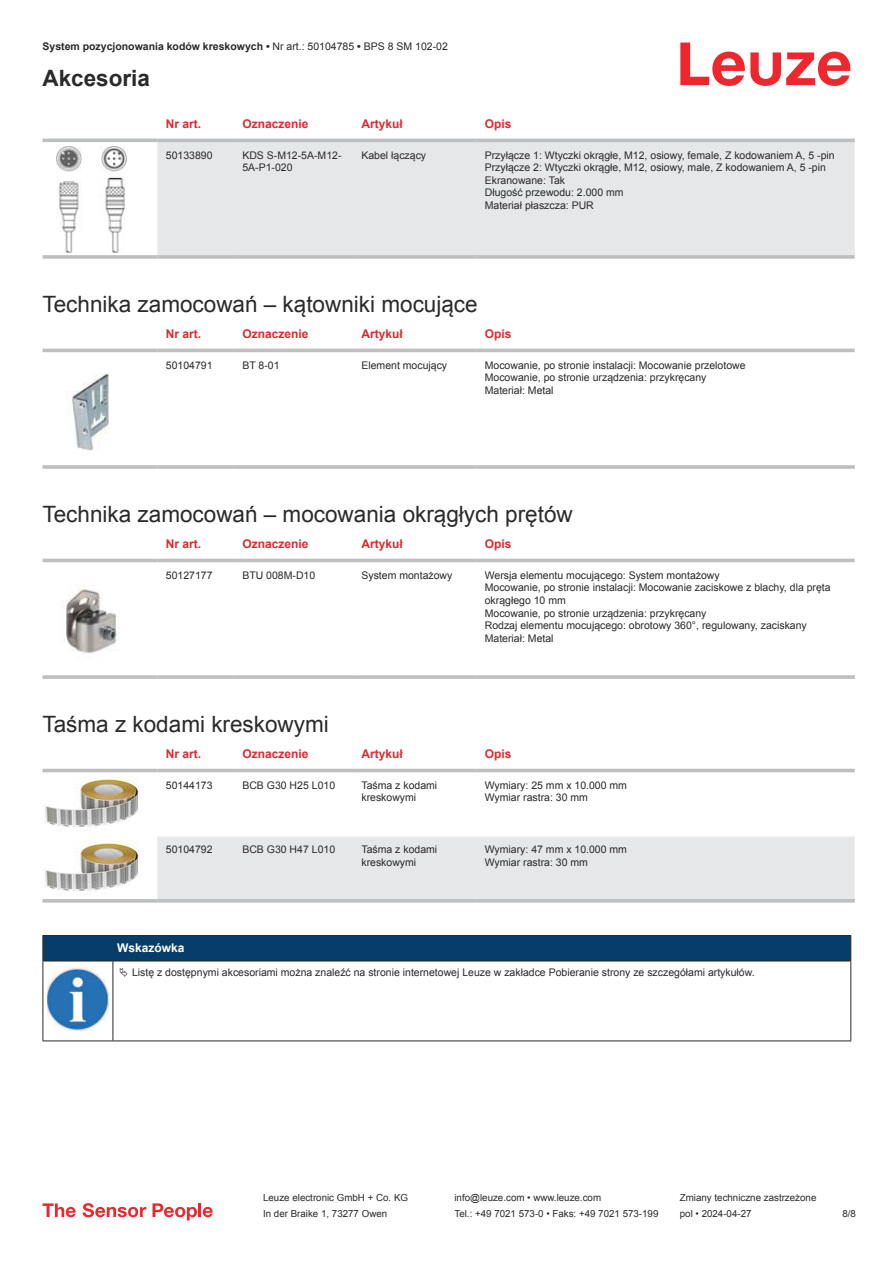
<style>
.page{position:relative;width:893px;height:1263px;background:#fff}
.page>*{position:absolute;margin:0;border:0;box-sizing:border-box;transform-origin:0 0}
.t1{font:22.5px "Arial";color:#2b292a}
.t2{font:700 22.5px "Arial";color:#2b292a}
.t3{font:700 12px "Arial";color:#db2a30}
.t4{font:700 12px "Arial";color:#fff}
.t5{font:10.5px/12.6px "Arial";color:#2b292a}
.t6{font:700 10.5px "Arial";color:#2b292a}
.t7{font:9.75px "Arial";color:#2b292a}
.s1{font-weight:400}
</style>
<div class="page">
<svg style="left:680px;top:43px;width:170px;height:43px"></svg>
<svg style="left:43px;top:138px;width:812px;height:25px"></svg>
<div style="left:157px;top:142px;width:698px;height:113px;background:#e6e7e9"></div>
<hr style="left:43px;top:139px;width:114px;height:3px;background:#bdbfc1">
<hr style="left:157px;top:139px;width:77px;height:3px;background:#bdbfc1">
<hr style="left:234px;top:139px;width:119px;height:3px;background:#bdbfc1">
<hr style="left:353px;top:139px;width:123px;height:3px;background:#bdbfc1">
<hr style="left:476px;top:139px;width:379px;height:3px;background:#bdbfc1">
<svg style="left:43px;top:255px;width:114px;height:4px"></svg>
<hr style="left:157px;top:255px;width:77px;height:4px;background:#bdbfc1">
<svg style="left:234px;top:255px;width:119px;height:4px"></svg>
<svg style="left:353px;top:255px;width:123px;height:4px"></svg>
<hr style="left:476px;top:255px;width:379px;height:4px;background:#bdbfc1">
<img style="left:56px;top:146px;width:70px;height:107px">
<svg style="left:43px;top:348px;width:812px;height:5px;fill:#efeff0"></svg>
<hr style="left:43px;top:349px;width:114px;height:3px;background:#bdbfc1">
<hr style="left:157px;top:349px;width:77px;height:3px;background:#bdbfc1">
<hr style="left:234px;top:349px;width:119px;height:3px;background:#bdbfc1">
<hr style="left:353px;top:349px;width:123px;height:3px;background:#bdbfc1">
<hr style="left:476px;top:349px;width:379px;height:3px;background:#bdbfc1">
<hr style="left:43px;top:465px;width:114px;height:4px;background:#c3c5c7">
<svg style="left:157px;top:465px;width:77px;height:4px"></svg>
<hr style="left:234px;top:465px;width:119px;height:4px;background:#c4c6c7">
<hr style="left:353px;top:465px;width:123px;height:4px;background:#c3c5c7">
<svg style="left:476px;top:465px;width:379px;height:4px;background:#c3c5c7"></svg>
<img style="left:71px;top:373px;width:38px;height:78px">
<div style="left:43px;top:558px;width:812px;height:5px;background:#edeeee"></div>
<hr style="left:43px;top:559px;width:114px;height:3px;background:#bdbfc1">
<hr style="left:157px;top:559px;width:77px;height:3px;background:#bdbfc1">
<hr style="left:234px;top:559px;width:119px;height:3px;background:#bdbfc1">
<hr style="left:353px;top:559px;width:123px;height:3px;background:#bdbfc1">
<hr style="left:476px;top:559px;width:379px;height:3px;background:#bdbfc1">
<svg style="left:43px;top:675px;width:114px;height:4px"></svg>
<hr style="left:157px;top:675px;width:77px;height:4px;background:#c5c7c9">
<svg style="left:234px;top:675px;width:119px;height:4px"></svg>
<svg style="left:353px;top:675px;width:123px;height:4px"></svg>
<hr style="left:476px;top:675px;width:379px;height:4px;background:#c5c7c9">
<img style="left:63px;top:584px;width:57px;height:69px">
<svg style="left:43px;top:768px;width:812px;height:89px"></svg>
<div style="left:157px;top:836px;width:698px;height:63px;background:#e6e7e9"></div>
<hr style="left:43px;top:769px;width:114px;height:3px;background:#bdbfc1">
<hr style="left:157px;top:769px;width:77px;height:3px;background:#bdbfc1">
<hr style="left:234px;top:769px;width:119px;height:3px;background:#bdbfc1">
<hr style="left:353px;top:769px;width:123px;height:3px;background:#bdbfc1">
<hr style="left:476px;top:769px;width:379px;height:3px;background:#bdbfc1">
<svg style="left:43px;top:899px;width:114px;height:4px"></svg>
<svg style="left:157px;top:899px;width:77px;height:4px"></svg>
<svg style="left:234px;top:899px;width:119px;height:4px"></svg>
<svg style="left:353px;top:899px;width:123px;height:4px"></svg>
<svg style="left:476px;top:899px;width:379px;height:4px;background:#c3c5c7"></svg>
<img style="left:43px;top:776px;width:97px;height:56px">
<img style="left:43px;top:841px;width:97px;height:51px">
<hr style="left:43px;top:961px;width:70px;height:1px;background:#2b292a">
<svg style="left:43px;top:935px;width:808px;height:26px;background:#083b65"></svg>
<hr style="left:113px;top:961px;width:738px;height:1px;background:#2b292a">
<hr style="left:43px;top:961px;width:1px;height:75px;background:#2b292a">
<hr style="left:113px;top:961px;width:1px;height:75px;background:#2b292a">
<hr style="left:850px;top:961px;width:1px;height:75px;background:#2b292a">
<hr style="left:43px;top:1040px;width:70px;height:1px;background:#2b292a">
<hr style="left:113px;top:1040px;width:738px;height:1px;background:#2b292a">
<img style="left:47px;top:967px;width:61px;height:63px">
<svg style="left:43px;top:1203px;width:33px;height:14px"></svg>
<svg style="left:83px;top:1203px;width:63px;height:14px"></svg>
<svg style="left:153px;top:1203px;width:44px;height:17px"></svg>
<hr style="left:198px;top:1203px;width:3px;height:14px;background:#ed272d">
<svg style="left:203px;top:1207px;width:10px;height:10px"></svg>
<p class="t6" style="left:43px;top:43px;width:407px">System pozycjonowania kodów kreskowych • <span class="s1">Nr art.: 50104785</span> • <span class="s1">BPS 8 SM 102-02</span></p>
<h1 class="t2" style="left:43px;top:63px;width:109px">Akcesoria</h1>
<p class="t3" style="left:166px;top:115px;width:37px">Nr art.</p>
<p class="t3" style="left:242px;top:119px;width:68px">Oznaczenie</p>
<p class="t3" style="left:361px;top:115px;width:43px">Artykuł</p>
<p class="t3" style="left:485px;top:119px;width:28px">Opis</p>
<p class="t5" style="left:166px;top:148px;width:48px">50133890</p>
<p class="t5" style="left:242px;top:150px;width:101px">KDS S-M12-5A-M12-<br>5A-P1-020</p>
<p class="t5" style="left:361px;top:148px;width:66px">Kabel łączący</p>
<p class="t5" style="left:485px;top:148px;width:351px">Przyłącze 1: Wtyczki okrągłe, M12, osiowy, female, Z kodowaniem A, 5 -pin Przyłącze 2: Wtyczki okrągłe, M12, osiowy, male, Z kodowaniem A, 5 -pin Ekranowane: Tak<br>Długość przewodu: 2.000 mm<br>Materiał płaszcza: PUR</p>
<h1 class="t1" style="left:43px;top:288px;width:437px">Technika zamocowań – kątowniki mocujące</h1>
<p class="t3" style="left:166px;top:325px;width:37px">Nr art.</p>
<p class="t3" style="left:242px;top:329px;width:68px">Oznaczenie</p>
<p class="t3" style="left:361px;top:325px;width:43px">Artykuł</p>
<p class="t3" style="left:485px;top:329px;width:28px">Opis</p>
<p class="t5" style="left:166px;top:359px;width:48px">50104791</p>
<p class="t5" style="left:242px;top:360px;width:39px">BT 8-01</p>
<p class="t5" style="left:361px;top:359px;width:87px">Element mocujący</p>
<p class="t5" style="left:485px;top:359px;width:262px">Mocowanie, po stronie instalacji: Mocowanie przelotowe<br>Mocowanie, po stronie urządzenia: przykręcany<br>Materiał: Metal</p>
<h1 class="t1" style="left:43px;top:498px;width:532px">Technika zamocowań – mocowania okrągłych prętów</h1>
<p class="t3" style="left:166px;top:535px;width:37px">Nr art.</p>
<p class="t3" style="left:242px;top:539px;width:68px">Oznaczenie</p>
<p class="t3" style="left:361px;top:535px;width:43px">Artykuł</p>
<p class="t3" style="left:485px;top:539px;width:28px">Opis</p>
<p class="t5" style="left:166px;top:570px;width:48px">50127177</p>
<p class="t5" style="left:242px;top:570px;width:74px">BTU 008M-D10</p>
<p class="t5" style="left:361px;top:569px;width:93px">System montażowy</p>
<p class="t5" style="left:485px;top:569px;width:347px">Wersja elementu mocującego: System montażowy<br>Mocowanie, po stronie instalacji: Mocowanie zaciskowe z blachy, dla pręta okrągłego 10 mm<br>Mocowanie, po stronie urządzenia: przykręcany<br>Rodzaj elementu mocującego: obrotowy 360°, regulowany, zaciskany Materiał: Metal</p>
<h1 class="t1" style="left:43px;top:708px;width:288px">Taśma z kodami kreskowymi</h1>
<p class="t3" style="left:166px;top:745px;width:37px">Nr art.</p>
<p class="t3" style="left:242px;top:749px;width:68px">Oznaczenie</p>
<p class="t3" style="left:361px;top:745px;width:43px">Artykuł</p>
<p class="t3" style="left:485px;top:749px;width:28px">Opis</p>
<p class="t5" style="left:166px;top:780px;width:48px">50144173</p>
<p class="t5" style="left:242px;top:779px;width:94px">BCB G30 H25 L010</p>
<p class="t5" style="left:361px;top:779px;width:77px">Taśma z kodami kreskowymi</p>
<p class="t5" style="left:485px;top:780px;width:144px">Wymiary: 25 mm x 10.000 mm<br>Wymiar rastra: 30 mm</p>
<p class="t5" style="left:166px;top:843px;width:48px">50104792</p>
<p class="t5" style="left:242px;top:843px;width:94px">BCB G30 H47 L010</p>
<p class="t5" style="left:361px;top:843px;width:77px">Taśma z kodami kreskowymi</p>
<p class="t5" style="left:485px;top:844px;width:144px">Wymiary: 47 mm x 10.000 mm<br>Wymiar rastra: 30 mm</p>
<p class="t4" style="left:117px;top:944px;width:69px">Wskazówka</p>
<p class="t5" style="left:132px;top:966px;width:624px">Listę z dostępnymi akcesoriami można znaleźć na stronie internetowej Leuze w zakładce Pobieranie strony ze szczegółami artykułów.</p>
<p class="t7" style="left:263px;top:1191px;width:146px">Leuze electronic GmbH + Co. KG</p>
<p class="t7" style="left:454px;top:1191px;width:148px">info@leuze.com • www.leuze.com</p>
<p class="t7" style="left:680px;top:1191px;width:138px">Zmiany techniczne zastrzeżone</p>
<p class="t7" style="left:263px;top:1210px;width:126px">In der Braike 1, 73277 Owen</p>
<p class="t7" style="left:454px;top:1207px;width:205px">Tel.: +49 7021 573-0 • Faks: +49 7021 573-199</p>
<p class="t7" style="left:680px;top:1207px;width:73px">pol • 2024-04-27</p>
<p class="t7" style="left:842px;top:1210px;width:15px">8 /8</p>
</div>
